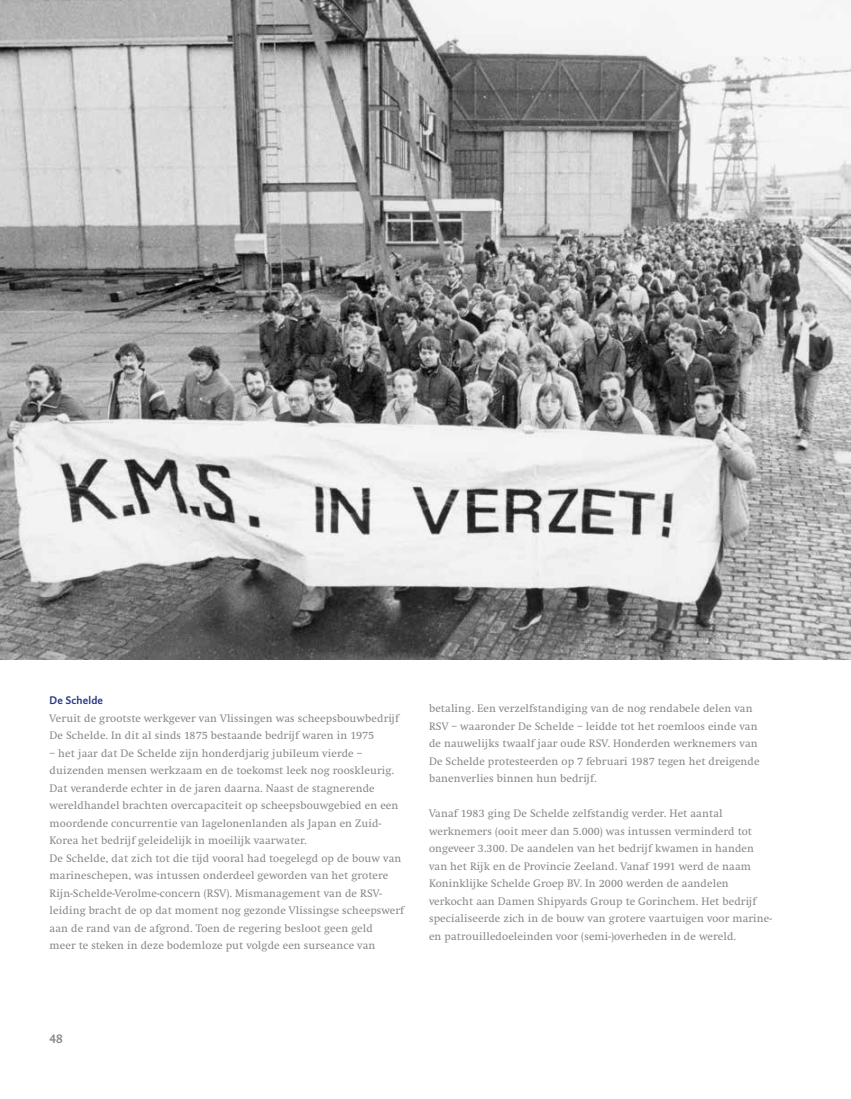
<style>
.page{position:relative;width:851px;height:1099px;background:#fff}
.page>*{position:absolute;margin:0;border:0;box-sizing:border-box;transform-origin:0 0}
.t1{font:500 12.5px "DTL Caspari T";color:#878787}
.t2{font:11.25px/17.5px "Swift EF";letter-spacing:.01em;color:#878787}
.t3{font:500 11.25px "DTL Caspari T";letter-spacing:.015em;color:#283583}
</style>
<div class="page">
<img style="left:0;top:0;width:850px;height:660px">
<p class="t3" style="left:50px;top:693px;width:55px">De Schelde</p>
<p class="t2" style="left:50px;top:709px;width:351px">Veruit de grootste werkgever van Vlissingen was scheepsbouwbedrijf<br>De Schelde. In dit al sinds 1875 bestaande bedrijf waren in 1975</p>
<p class="t2" style="left:50px;top:744px;width:356px">– het jaar dat De Schelde zijn honderdjarig jubileum vierde – duizenden mensen werkzaam en de toekomst leek nog rooskleurig.<br>Dat veranderde echter in de jaren daarna. Naast de stagnerende wereldhandel brachten overcapaciteit op scheepsbouwgebied en een moordende concurrentie van lagelonenlanden als Japan en Zuid-Korea het bedrijf geleidelijk in moeilijk vaarwater.<br>De Schelde, dat zich tot die tijd vooral had toegelegd op de bouw van marineschepen, was intussen onderdeel geworden van het grotere Rijn-Schelde-Verolme-concern (RSV). Mismanagement van de RSV&shy;leiding bracht de op dat moment nog gezonde Vlissingse scheepswerf aan de rand van de afgrond. Toen de regering besloot geen geld<br>meer te steken in deze bodemloze put volgde een surseance van</p>
<p class="t2" style="left:429px;top:700px;width:332px">betaling. Een verzelfstandiging van de nog rendabele delen van RSV – waaronder De Schelde – leidde tot het roemloos einde van de nauwelijks twaalf jaar oude RSV. Honderden werknemers van De Schelde protesteerden op 7 februari 1987 tegen het dreigende banenverlies binnen hun bedrijf.</p>
<p class="t2" style="left:429px;top:805px;width:344px">Vanaf 1983 ging De Schelde zelfstandig verder. Het aantal werknemers (ooit meer dan 5.000) was intussen verminderd tot ongeveer 3.300. De aandelen van het bedrijf kwamen in handen van het Rijk en de Provincie Zeeland. Vanaf 1991 werd de naam Koninklijke Schelde Groep BV. In 2000 werden de aandelen verkocht aan Damen Shipyards Group te Gorinchem. Het bedrijf specialiseerde zich in de bouw van grotere vaartuigen voor marine&shy;en patrouilledoeleinden voor (semi-)overheden in de wereld.</p>
<p class="t1" style="left:50px;top:1030px;width:15px">48</p>
</div>
